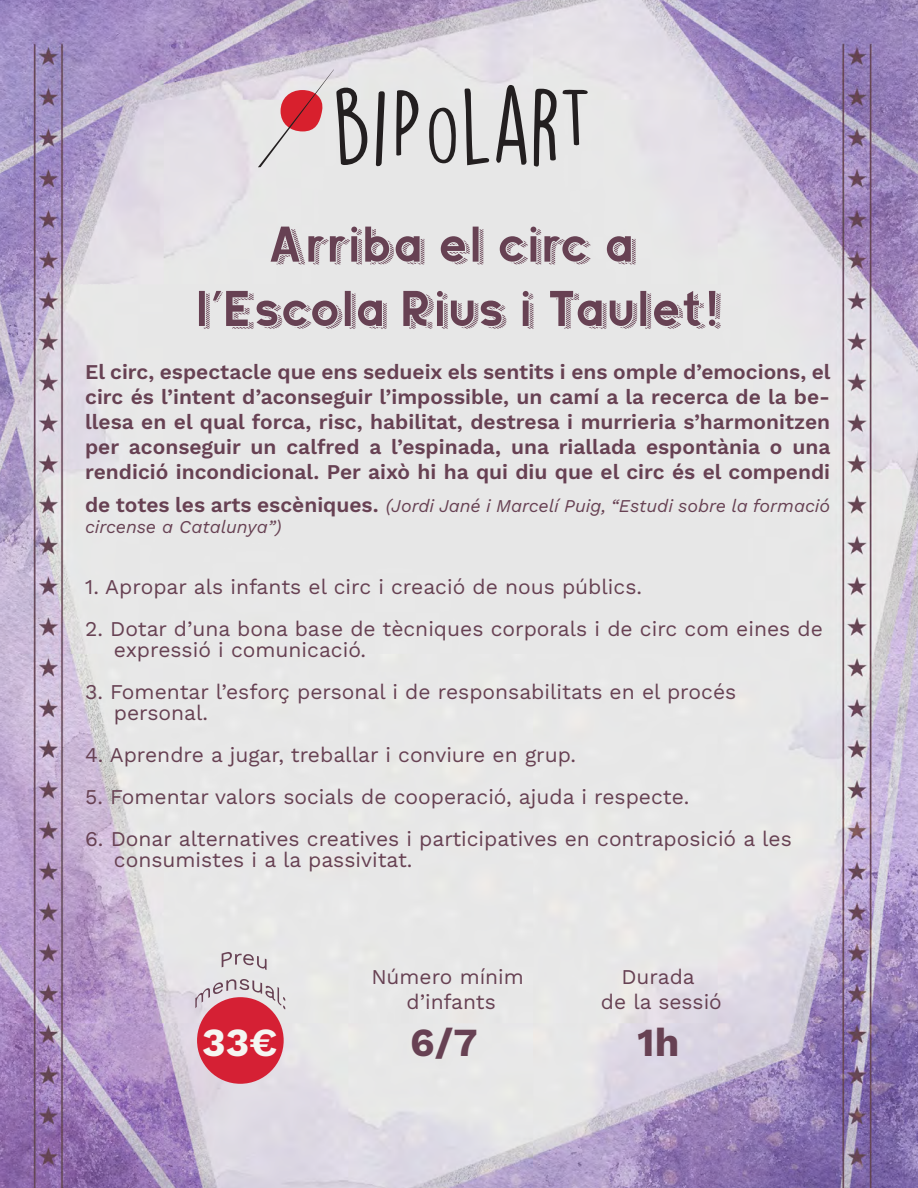
<style>
.page{position:relative;width:918px;height:1188px;background:#fff}
.page>*{position:absolute;margin:0;border:0;box-sizing:border-box;transform-origin:0 0}
.t1{font:53.55px/64.3px "Bertha Shadow Line";letter-spacing:-.01em;color:#674153;text-align:center}
.t2{font:39.75px "Work Sans";color:#674153}
.t3{font:39.75px "Work Sans";color:#f5f6f2}
.t4{font:21px/25.2px "Work Sans";color:#674153}
.t5{font:italic 18px/21.6px "Work Sans";color:#674153}
.s1{font-style:normal;font-size:21px}
</style>
<div class="page">
<img style="left:0;top:0;width:918px;height:1188px">
<div style="left:197px;top:997px;width:87px;height:87px;background:#d52034;border-radius:50%"></div>
<svg style="left:222px;top:952px;width:45px;height:18px"></svg>
<svg style="left:195px;top:979px;width:90px;height:30px"></svg>
<svg style="left:376px;top:91px;width:9px;height:76px"></svg>
<svg style="left:396px;top:90px;width:24px;height:66px;background:#9a9999"></svg>
<svg style="left:429px;top:108px;width:29px;height:55px;background:#a5a4a4"></svg>
<svg style="left:465px;top:88px;width:24px;height:77px;background:#b2b1b1"></svg>
<svg style="left:496px;top:85px;width:31px;height:80px;background:#9c9b9b"></svg>
<svg style="left:534px;top:89px;width:23px;height:78px;background:#858383"></svg>
<svg style="left:563px;top:89px;width:25px;height:56px"></svg>
<svg style="left:258px;top:70px;width:109px;height:97px;background:#d0b7ba"></svg>
<h1 class="t1" style="left:197px;top:214px;width:526px">Arriba el circ a l’Escola Rius i Taulet!</h1>
<p class="t4" style="left:85px;top:358px;width:747px;text-align:justify">El circ, espectacle que ens sedueix els sentits i ens omple d’emocions, el circ és l’intent d’aconseguir l’impossible, un camí a la recerca de la be&shy;llesa en el qual forca, risc, habilitat, destresa i murrieria s’harmonitzen per aconseguir un calfred a l’espinada, una riallada espontània o una rendició incondicional. Per això hi ha qui diu que el circ és el compendi</p>
<p class="t5" style="left:85px;top:494px;width:746px"><span class="s1">de totes les arts escèniques.</span> (Jordi Jané i Marcelí Puig, “Estudi sobre la formació circense a Catalunya”)</p>
<p class="t4" style="left:85px;top:574px;width:558px">1. Apropar als infants el circ i creació de nous públics.</p>
<p class="t4" style="left:114px;top:618px;width:711px;line-height:21px;text-indent:-29px">2. Dotar d’una bona base de tècniques corporals i de circ com eines de expressió i comunicació.</p>
<p class="t4" style="left:114px;top:681px;width:624px;line-height:21px;text-indent:-29px">3. Fomentar l’esforç personal i de responsabilitats en el procés personal.</p>
<p class="t4" style="left:85px;top:742px;width:493px">4. Aprendre a jugar, treballar i conviure en grup.</p>
<p class="t4" style="left:85px;top:784px;width:606px">5. Fomentar valors socials de cooperació, ajuda i respecte.</p>
<p class="t4" style="left:114px;top:828px;width:679px;line-height:21px;text-indent:-29px">6. Donar alternatives creatives i participatives en contraposició a les consumistes i a la passivitat.</p>
<h2 class="t3" style="left:202px;top:1012px;width:77px">33€</h2>
<p class="t4" style="left:371px;top:963px;width:154px;text-align:center">Número mínim d’infants</p>
<h2 class="t2" style="left:410px;top:1012px;width:69px">6/7</h2>
<p class="t4" style="left:601px;top:963px;width:122px;text-align:center">Durada<br>de la sessió</p>
<h2 class="t2" style="left:638px;top:1012px;width:43px">1h</h2>
</div>
